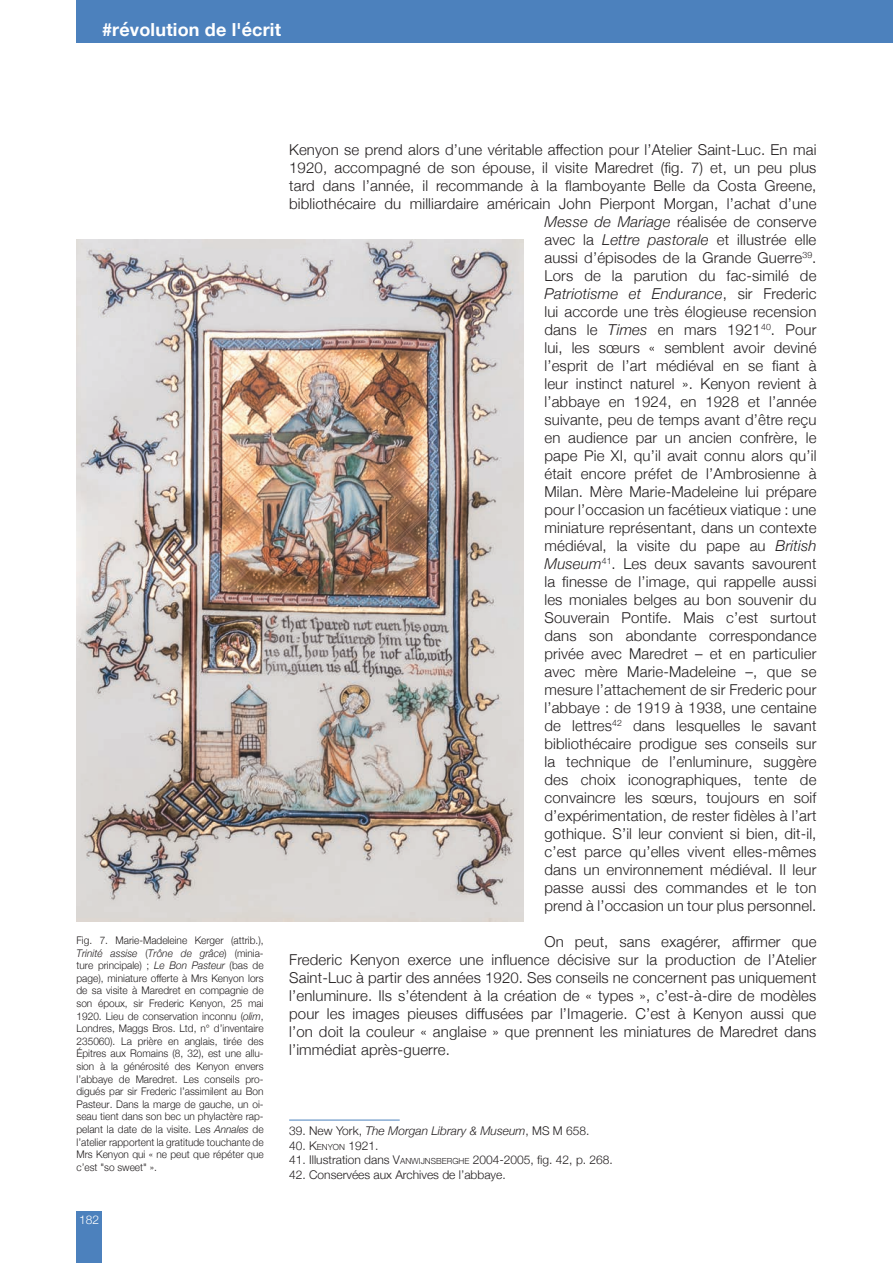
<style>
.page{position:relative;width:893px;height:1263px;background:#fff}
.page>*{position:absolute;margin:0;border:0;box-sizing:border-box;transform-origin:0 0}
.t1{font:700 18px "Helvetica Neue";letter-spacing:.01em;color:#fff}
.t2{font:300 15px/18px "Helvetica Neue";letter-spacing:.01em;color:#231f20;text-align:right}
.t3{font:300 12px "Helvetica Neue";color:#231f20}
.t4{font:italic 300 12px "Helvetica Neue";color:#231f20}
.t5{font:300 12px "Helvetica Neue";color:#fff}
.t6{font:300 10.5px/12.6px "Helvetica Neue";color:#231f20;text-align:justify;scale:.96 1}
.s1{font-style:italic}
.s2{font-style:normal}
.s3{font-style:inherit}
.s4{font-size:8.4px}
</style>
<div class="page">
<div style="left:77px;top:1212px;width:25px;height:51px;background:#4c81bd"></div>
<div style="left:77px;top:0;width:816px;height:43px;background:#4c81bd"></div>
<hr style="left:289px;top:1120px;width:111px;height:1px;background:#4c81bd">
<img style="left:77px;top:240px;width:446px;height:681px">
<p class="t1" style="left:102px;top:16px;width:181px">#révolution de l'écrit</p>
<p class="t6" style="left:77px;top:933px;width:196px">Fig. 7. Marie-Madeleine Kerger (attrib.), <span class="s1">Trinité assise</span> (<span class="s1">Trône de grâce</span>) (minia&shy;ture principale) ; <span class="s1">Le Bon Pasteur</span> (bas de page), miniature offerte à Mrs Kenyon lors de sa visite à Maredret en compagnie de son époux, sir Frederic Kenyon, 25 mai 1920. Lieu de conservation inconnu (<span class="s1">olim</span>, Londres, Maggs Bros. Ltd, n° d’inventaire 235060). La prière en anglais, tirée des Épitres aux Romains (8, 32), est une allu&shy;sion à la générosité des Kenyon envers l’abbaye de Maredret. Les conseils pro&shy;digués par sir Frederic l’assimilent au Bon Pasteur. Dans la marge de gauche, un oi&shy;seau tient dans son bec un phylactère rap&shy;pelant la date de la visite. Les <span class="s1">Annales</span> de l’atelier rapportent la gratitude touchante de Mrs Kenyon qui « ne peut que répéter que c’est "so sweet" ».</p>
<p class="t5" style="left:79px;top:1209px;width:22px">182</p>
<p class="t2" style="left:289px;top:139px;width:529px">Kenyon se prend alors d’une véritable affection pour l’Atelier Saint-Luc. En mai 1920, accompagné de son épouse, il visite Maredret (fig. 7) et, un peu plus tard dans l’année, il recommande à la flamboyante Belle da Costa Greene, bibliothécaire du milliardaire américain John Pierpont Morgan, l’achat d’une <span class="s1">Messe de Mariage</span> réalisée de conserve<br>avec la <span class="s1">Lettre pastorale</span> et illustrée elle<br>aussi d’épisodes de la Grande Guerre<sup>39</sup>.<br>Lors de la parution du fac-similé de<br><span class="s1">Patriotisme et Endurance</span>, sir Frederic<br>lui accorde une très élogieuse recension<br>dans le <span class="s1">Times</span> en mars 1921<sup>40</sup>. Pour<br>lui, les sœurs « semblent avoir deviné<br>l’esprit de l’art médiéval en se fiant à<br>leur instinct naturel ». Kenyon revient à<br>l’abbaye en 1924, en 1928 et l’année<br>suivante, peu de temps avant d’être reçu<br>en audience par un ancien confrère, le<br>pape Pie XI, qu’il avait connu alors qu’il<br>était encore préfet de l’Ambrosienne à<br>Milan. Mère Marie-Madeleine lui prépare<br>pour l’occasion un facétieux viatique : une<br>miniature représentant, dans un contexte<br>médiéval, la visite du pape au <span class="s1">British<br>Museum</span><sup>41</sup>. Les deux savants savourent<br>la finesse de l’image, qui rappelle aussi<br>les moniales belges au bon souvenir du<br>Souverain Pontife. Mais c’est surtout<br>dans son abondante correspondance<br>privée avec Maredret – et en particulier<br>avec mère Marie-Madeleine –, que se<br>mesure l’attachement de sir Frederic pour<br>l’abbaye : de 1919 à 1938, une centaine<br>de lettres<sup>42</sup> dans lesquelles le savant<br>bibliothécaire prodigue ses conseils sur<br>la technique de l’enluminure, suggère<br>des choix iconographiques, tente de<br>convaincre les sœurs, toujours en soif<br>d’expérimentation, de rester fidèles à l’art<br>gothique. S’il leur convient si bien, dit-il,<br>c’est parce qu’elles vivent elles-mêmes<br>dans un environnement médiéval. Il leur<br>passe aussi des commandes et le ton<br>prend à l’occasion un tour plus personnel.</p>
<p class="t2" style="left:289px;top:931px;width:529px;text-align:justify;text-indent:255px">On peut, sans exagérer, affirmer que Frederic Kenyon exerce une influence décisive sur la production de l’Atelier Saint-Luc à partir des années 1920. Ses conseils ne concernent pas uniquement l’enluminure. Ils s’étendent à la création de « types », c’est-à-dire de modèles pour les images pieuses diffusées par l’Imagerie. C’est à Kenyon aussi que l’on doit la couleur « anglaise » que prennent les miniatures de Maredret dans l’immédiat après-guerre.</p>
<p class="t4" style="left:289px;top:1121px;width:302px"><span class="s2">39. New York,</span> The Morgan Library &amp; Museum<span class="s2">, MS M 658.</span></p>
<p class="t3" style="left:289px;top:1136px;width:91px">40. <span class="s3">K</span><span class="s4">ENYON</span> 1921.</p>
<p class="t3" style="left:289px;top:1150px;width:325px">41. Illustration dans <span class="s3">V</span><span class="s4">ANWIJNSBERGHE</span> 2004-2005, fig. 42, p. 268.</p>
<p class="t3" style="left:289px;top:1164px;width:218px">42. Conservées aux Archives de l’abbaye.</p>
</div>
